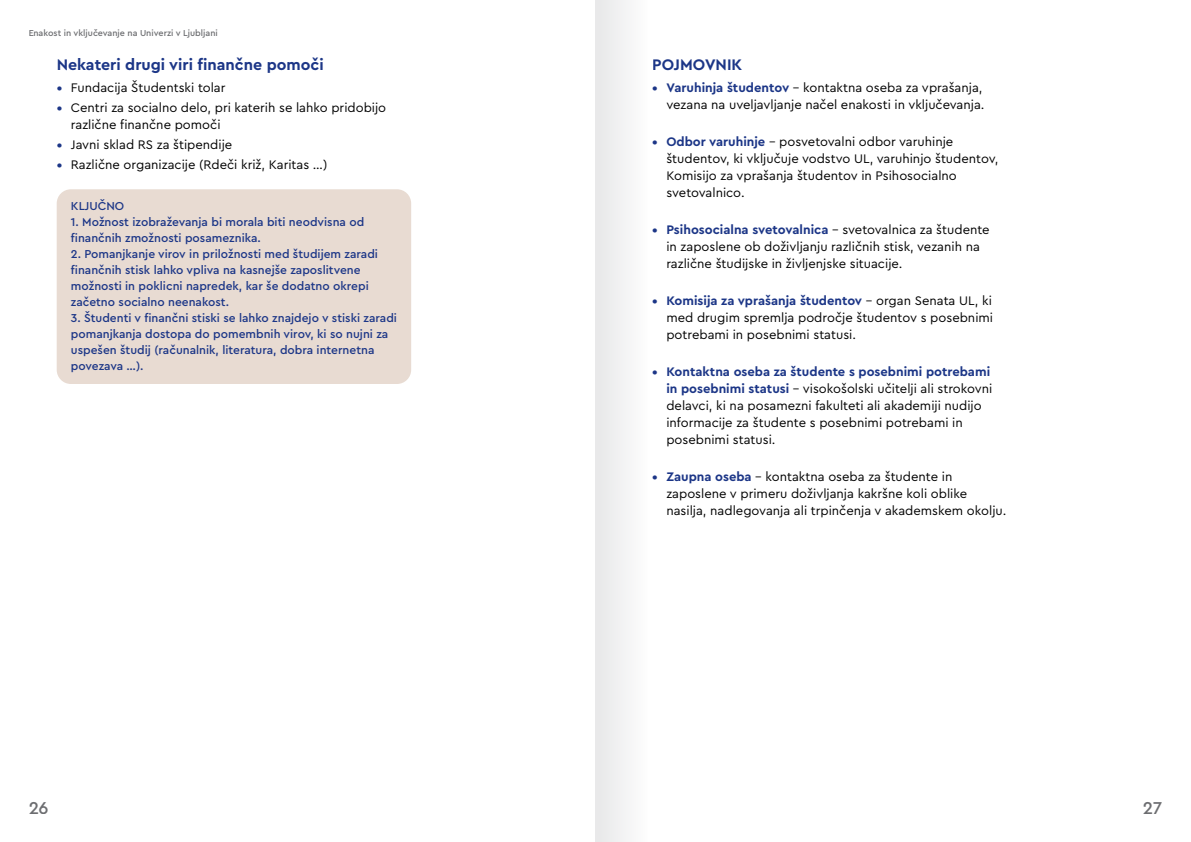
<style>
.page{position:relative;width:1191px;height:842px;background:#fff}
.page>*{position:absolute;margin:0;border:0;box-sizing:border-box;transform-origin:0 0}
.t1{font:500 18px "Cera Pro";color:#6d6e71}
.t2{font:700 16px "Cera Pro";color:#1c3687}
.t3{font:13px/17px "Cera Pro";color:#000}
.t4{font:500 12px/16px "Cera Pro";color:#1c3687}
.t5{font:500 9px "Cera Pro";color:#6d6e71}
.s1{font-weight:700;color:#1c3687}
</style>
<div class="page">
<div style="left:57px;top:189px;width:354px;height:195px;background:#e8dbd2;border-radius:14px"></div>
<div style="left:595px;top:0;width:57px;height:842px;background:#f1f1f1"></div>
<p class="t5" style="left:28px;top:27px;width:191px">Enakost in vključevanje na Univerzi v Ljubljani</p>
<p class="t2" style="left:57px;top:54px;width:268px">Nekateri drugi viri finančne pomoči</p>
<p class="t3" style="left:57px;top:79px;width:170px"><span class="s1">•</span> Fundacija Študentski tolar</p>
<p class="t3" style="left:71px;top:99px;width:317px;text-indent:-14px"><span class="s1">•</span> Centri za socialno delo, pri katerih se lahko pridobijo različne finančne pomoči</p>
<p class="t3" style="left:57px;top:136px;width:177px"><span class="s1">•</span> Javni sklad RS za štipendije</p>
<p class="t3" style="left:57px;top:155px;width:272px"><span class="s1">•</span> Različne organizacije (Rdeči križ, Karitas …)</p>
<p class="t4" style="left:71px;top:198px;width:55px">KLJUČNO</p>
<p class="t4" style="left:71px;top:214px;width:295px">1. Možnost izobraževanja bi morala biti neodvisna od finančnih zmožnosti posameznika.</p>
<p class="t4" style="left:71px;top:246px;width:309px">2. Pomanjkanje virov in priložnosti med študijem zaradi finančnih stisk lahko vpliva na kasnejše zaposlitvene možnosti in poklicni napredek, kar še dodatno okrepi začetno socialno neenakost.</p>
<p class="t4" style="left:71px;top:310px;width:327px">3. Študenti v finančni stiski se lahko znajdejo v stiski zaradi pomanjkanja dostopa do pomembnih virov, ki so nujni za uspešen študij (računalnik, literatura, dobra internetna povezava …).</p>
<p class="t2" style="left:652px;top:54px;width:92px">POJMOVNIK</p>
<p class="t3" style="left:652px;top:79px;width:334px;text-align:right"><span class="s1">• Varuhinja študentov</span> – kontaktna oseba za vprašanja, vezana na uveljavljanje načel enakosti in vključevanja.</p>
<p class="t3" style="left:666px;top:133px;width:333px;text-indent:-14px"><span class="s1">• Odbor varuhinje</span> – posvetovalni odbor varuhinje študentov, ki vključuje vodstvo UL, varuhinjo študentov, Komisijo za vprašanja študentov in Psihosocialno svetovalnico.</p>
<p class="t3" style="left:666px;top:221px;width:325px;text-indent:-14px"><span class="s1">• Psihosocialna svetovalnica</span> – svetovalnica za študente in zaposlene ob doživljanju različnih stisk, vezanih na različne študijske in življenjske situacije.</p>
<p class="t3" style="left:666px;top:291px;width:328px;text-align:justify;text-indent:-14px"><span class="s1">• Komisija za vprašanja študentov</span> – organ Senata UL, ki med drugim spremlja področje študentov s posebnimi potrebami in posebnimi statusi.</p>
<p class="t3" style="left:666px;top:362px;width:327px;text-indent:-14px"><span class="s1">• Kontaktna oseba za študente s posebnimi potrebami in posebnimi statusi</span> – visokošolski učitelji ali strokovni delavci, ki na posamezni fakulteti ali akademiji nudijo informacije za študente s posebnimi potrebami in posebnimi statusi.</p>
<p class="t3" style="left:666px;top:467px;width:341px;text-indent:-14px"><span class="s1">• Zaupna oseba</span> – kontaktna oseba za študente in zaposlene v primeru doživljanja kakršne koli oblike nasilja, nadlegovanja ali trpinčenja v akademskem okolju.</p>
<h1 class="t1" style="left:28px;top:796px;width:22px">26</h1>
<h1 class="t1" style="left:1142px;top:796px;width:22px">27</h1>
</div>
